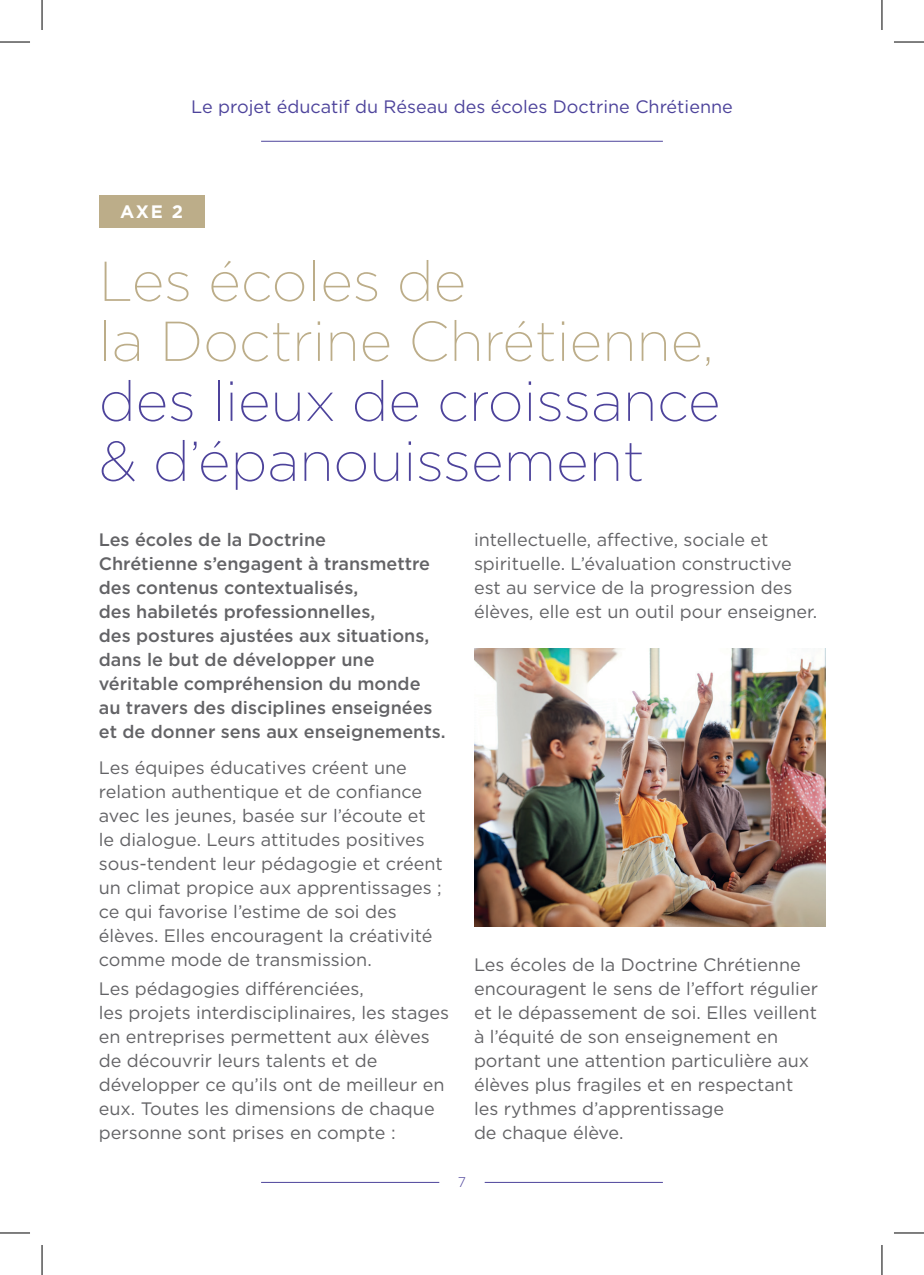
<style>
.page{position:relative;width:924px;height:1275px;background:#fff}
.page>*{position:absolute;margin:0;border:0;box-sizing:border-box;transform-origin:0 0}
.t1{font:200 56px/60px "Gotham";color:#4d439b}
.t2{font:200 56px/60px "Gotham";color:#bcad89}
.t3{font:18px/24px "Gotham";color:#636366}
.t4{font:500 18px/24px "Gotham";color:#636366}
.t5{font:18px "Gotham";color:#4d439b}
.t6{font:700 18px "Gotham";color:#fff}
.t7{font:300 14px "Gotham";color:#4d439b}
</style>
<div class="page">
<hr style="left:261px;top:141px;width:401px;height:1px;background:#4d439b">
<hr style="left:261px;top:1182px;width:178px;height:1px;background:#4d439b">
<hr style="left:484px;top:1182px;width:178px;height:1px;background:#4d439b">
<div style="left:99px;top:195px;width:105px;height:32px;background:#bcad89"></div>
<img style="left:474px;top:649px;width:350px;height:277px">
<hr style="left:0;top:42px;width:30px;height:1px;background:#000">
<hr style="left:893px;top:42px;width:30px;height:1px;background:#000">
<hr style="left:0;top:1232px;width:30px;height:1px;background:#000">
<hr style="left:893px;top:1232px;width:30px;height:1px;background:#000">
<hr style="left:42px;top:0;width:1px;height:30px;background:#000">
<hr style="left:42px;top:1245px;width:1px;height:30px;background:#000">
<hr style="left:881px;top:0;width:1px;height:30px;background:#000">
<hr style="left:881px;top:1245px;width:1px;height:30px;background:#000">
<p class="t5" style="left:191px;top:95px;width:543px">Le projet éducatif du Réseau des écoles Doctrine Chrétienne</p>
<p class="t6" style="left:120px;top:200px;width:64px">AXE 2</p>
<h1 class="t2" style="left:99px;top:249px;width:615px">Les écoles de<br>la Doctrine Chrétienne,</h1>
<h1 class="t1" style="left:99px;top:369px;width:623px">des lieux de croissance &amp; d’épanouissement</h1>
<p class="t4" style="left:99px;top:528px;width:348px">Les écoles de la Doctrine<br>Chrétienne s’engagent à transmettre des contenus contextualisés,<br>des habiletés professionnelles,<br>des postures ajustées aux situations, dans le but de développer une véritable compréhension du monde au travers des disciplines enseignées et de donner sens aux enseignements.</p>
<p class="t3" style="left:99px;top:755px;width:345px">Les équipes éducatives créent une relation authentique et de confiance avec les jeunes, basée sur l’écoute et le dialogue. Leurs attitudes positives sous-tendent leur pédagogie et créent un climat propice aux apprentissages ; ce qui favorise l’estime de soi des élèves. Elles encouragent la créativité comme mode de transmission.</p>
<p class="t3" style="left:99px;top:976px;width:352px">Les pédagogies différenciées,<br>les projets interdisciplinaires, les stages en entreprises permettent aux élèves de découvrir leurs talents et de développer ce qu’ils ont de meilleur en eux. Toutes les dimensions de chaque personne sont prises en compte :</p>
<p class="t3" style="left:474px;top:527px;width:345px">intellectuelle, affective, sociale et spirituelle. L’évaluation constructive est au service de la progression des élèves, elle est un outil pour enseigner.</p>
<p class="t3" style="left:474px;top:952px;width:345px">Les écoles de la Doctrine Chrétienne encouragent le sens de l’effort régulier et le dépassement de soi. Elles veillent à l’équité de son enseignement en portant une attention particulière aux élèves plus fragiles et en respectant les rythmes d’apprentissage<br>de chaque élève.</p>
<p class="t7" style="left:457px;top:1173px;width:10px">7</p>
</div>
